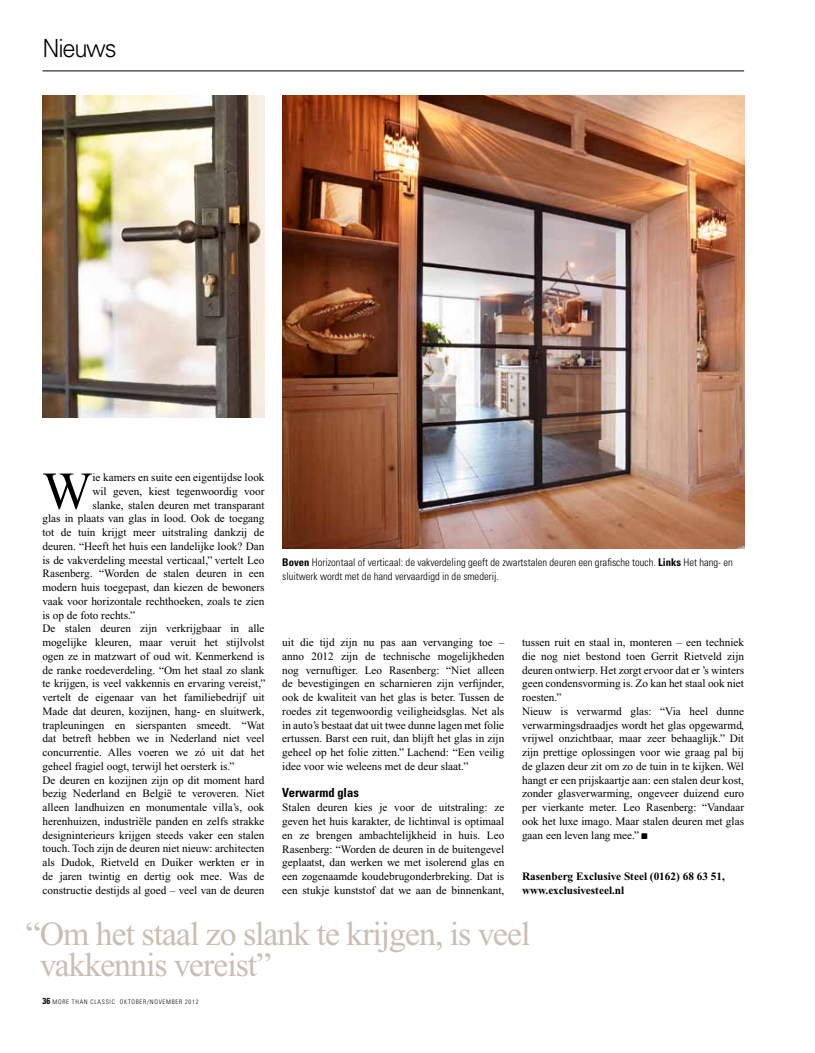
<style>
.page{position:relative;width:815px;height:1053px;background:#fff}
.page>*{position:absolute;margin:0;border:0;box-sizing:border-box;transform-origin:0 0}
.t1{font:52.75px "Times New Roman PS Std";color:#000}
.t2{font:33.75px/31.2px "Times New Roman PS Std";letter-spacing:-.03em;color:#cbbdb2}
.t3{font:300 25px "Univers LT Std";letter-spacing:-.05em;color:#000;scale:.95 1}
.t4{font:700 condensed 12.5px "Univers LT Std";color:#000}
.t5{font:11.25px/13.8px "Times New Roman PS Std";color:#000;text-align:justify}
.t6{font:700 11.25px/13.8px "Times New Roman PS Std";color:#000}
.t7{font:300 condensed 10.62px/13.8px "Univers LT Std";color:#000}
.t8{font:300 condensed 6.25px "Univers LT Std";letter-spacing:.12em;color:#000}
.s1{font-weight:700}
.s2{font-family:"EH Univers Licht"}
.s3{font-weight:700;font-size:8.75px}
</style>
<div class="page">
<img style="left:43px;top:96px;width:222px;height:321px">
<img style="left:282px;top:96px;width:462px;height:452px">
<hr style="left:43px;top:71px;width:701px;height:1px;background:#000">
<h3 class="t3" style="left:43px;top:33px;width:79px">Nieuws</h3>
<h1 class="t1" style="left:43px;top:462px;width:51px">W</h1>
<p class="t5" style="left:92px;top:470px;width:174px">ie kamers en suite een eigentijdse look</p>
<p class="t5" style="left:92px;top:484px;width:174px">wil geven, kiest tegenwoordig voor</p>
<p class="t5" style="left:92px;top:498px;width:174px">slanke, stalen deuren met transparant</p>
<p class="t5" style="left:43px;top:511px;width:224px">glas in plaats van glas in lood. Ook de toegang</p>
<p class="t5" style="left:43px;top:525px;width:224px">tot de tuin krijgt meer uitstraling dankzij de</p>
<p class="t5" style="left:43px;top:539px;width:224px">deuren. “Heeft het huis een landelijke look? Dan</p>
<p class="t5" style="left:43px;top:553px;width:224px">is de vakverdeling meestal verticaal,” vertelt Leo</p>
<p class="t5" style="left:43px;top:566px;width:224px">Rasenberg. “Worden de stalen deuren in een</p>
<p class="t5" style="left:43px;top:580px;width:224px">modern huis toegepast, dan kiezen de bewoners</p>
<p class="t5" style="left:43px;top:594px;width:224px">vaak voor horizontale rechthoeken, zoals te zien</p>
<p class="t5" style="left:43px;top:608px;width:94px">is op de foto rechts.”</p>
<p class="t5" style="left:43px;top:621px;width:224px">De stalen deuren zijn verkrijgbaar in alle</p>
<p class="t5" style="left:43px;top:635px;width:224px">mogelijke kleuren, maar veruit het stijlvolst</p>
<p class="t5" style="left:43px;top:649px;width:224px">ogen ze in matzwart of oud wit. Kenmerkend is</p>
<p class="t5" style="left:43px;top:663px;width:224px">de ranke roedeverdeling. “Om het staal zo slank</p>
<p class="t5" style="left:43px;top:676px;width:224px">te krijgen, is veel vakkennis en ervaring vereist,”</p>
<p class="t5" style="left:43px;top:690px;width:224px">vertelt de eigenaar van het familiebedrijf uit</p>
<p class="t5" style="left:43px;top:704px;width:224px">Made dat deuren, kozijnen, hang- en sluitwerk,</p>
<p class="t5" style="left:43px;top:718px;width:224px">trapleuningen en sierspanten smeedt. “Wat</p>
<p class="t5" style="left:43px;top:731px;width:224px">dat betreft hebben we in Nederland niet veel</p>
<p class="t5" style="left:43px;top:745px;width:224px">concurrentie. Alles voeren we zó uit dat het</p>
<p class="t5" style="left:43px;top:759px;width:194px">geheel fragiel oogt, terwijl het oersterk is.”</p>
<p class="t5" style="left:43px;top:773px;width:224px">De deuren en kozijnen zijn op dit moment hard</p>
<p class="t5" style="left:43px;top:786px;width:224px">bezig Nederland en België te veroveren. Niet</p>
<p class="t5" style="left:43px;top:800px;width:224px">alleen landhuizen en monumentale villa’s, ook</p>
<p class="t5" style="left:43px;top:814px;width:224px">herenhuizen, industriële panden en zelfs strakke</p>
<p class="t5" style="left:43px;top:828px;width:224px">designinterieurs krijgen steeds vaker een stalen</p>
<p class="t5" style="left:43px;top:841px;width:224px">touch. Toch zijn de deuren niet nieuw: architecten</p>
<p class="t5" style="left:43px;top:855px;width:224px">als Dudok, Rietveld en Duiker werkten er in</p>
<p class="t5" style="left:43px;top:869px;width:224px">de jaren twintig en dertig ook mee. Was de</p>
<p class="t5" style="left:43px;top:883px;width:224px">constructie destijds al goed – veel van de deuren</p>
<p class="t7" style="left:282px;top:555px;width:452px"><span class="s1">Boven</span> Horizontaal of verticaal: de vakverdeling geeft de zwartstalen deuren een grafische touch. <span class="s1">Links</span> Het hang- en sluitwerk wordt met de hand vervaardigd in de smederij.</p>
<p class="t5" style="left:282px;top:635px;width:224px">uit die tijd zijn nu pas aan vervanging toe – anno 2012 zijn de technische mogelijkheden nog vernuftiger. Leo Rasenberg: “Niet alleen de bevestigingen en scharnieren zijn verfijnder, ook de kwaliteit van het glas is beter. Tussen de roedes zit tegenwoordig veiligheidsglas. Net als in auto’s bestaat dat uit twee dunne lagen met folie ertussen. Barst een ruit, dan blijft het glas in zijn geheel op het folie zitten.” Lachend: “Een veilig idee voor wie weleens met de deur slaat.”</p>
<p class="t4" style="left:282px;top:785px;width:78px">Verwarmd glas</p>
<p class="t5" style="left:282px;top:800px;width:224px">Stalen deuren kies je voor de uitstraling: ze geven het huis karakter, de lichtinval is optimaal en ze brengen ambachtelijkheid in huis. Leo Rasenberg: “Worden de deuren in de buitengevel geplaatst, dan werken we met isolerend glas en een zogenaamde koudebrugonderbreking. Dat is een stukje kunststof dat we aan de binnenkant,</p>
<p class="t5" style="left:522px;top:635px;width:224px;text-align:left">tussen ruit en staal in, monteren – een techniek die nog niet bestond toen Gerrit Rietveld zijn deuren ontwierp. Het zorgt ervoor dat er ’s winters geen condensvorming is. Zo kan het staal ook niet roesten.”<br>Nieuw is verwarmd glas: “Via heel dunne verwarmingsdraadjes wordt het glas opgewarmd, vrijwel onzichtbaar, maar zeer behaaglijk.” Dit zijn prettige oplossingen voor wie graag pal bij de glazen deur zit om zo de tuin in te kijken. Wél hangt er een prijskaartje aan: een stalen deur kost, zonder glasverwarming, ongeveer duizend euro per vierkante meter. Leo Rasenberg: “Vandaar ook het luxe imago. Maar stalen deuren met glas gaan een leven lang mee.” <span class="s2">≤</span></p>
<p class="t6" style="left:522px;top:869px;width:204px">Rasenberg Exclusive Steel (0162) 68 63 51, www.exclusivesteel.nl</p>
<h2 class="t2" style="left:40px;top:918px;width:492px;text-indent:-14px">“Om het staal zo slank te krijgen, is veel vakkennis vereist”</h2>
<p class="t8" style="left:43px;top:997px;width:157px"><span class="s3">36</span> more than classiC oktober/november 2012</p>
</div>
